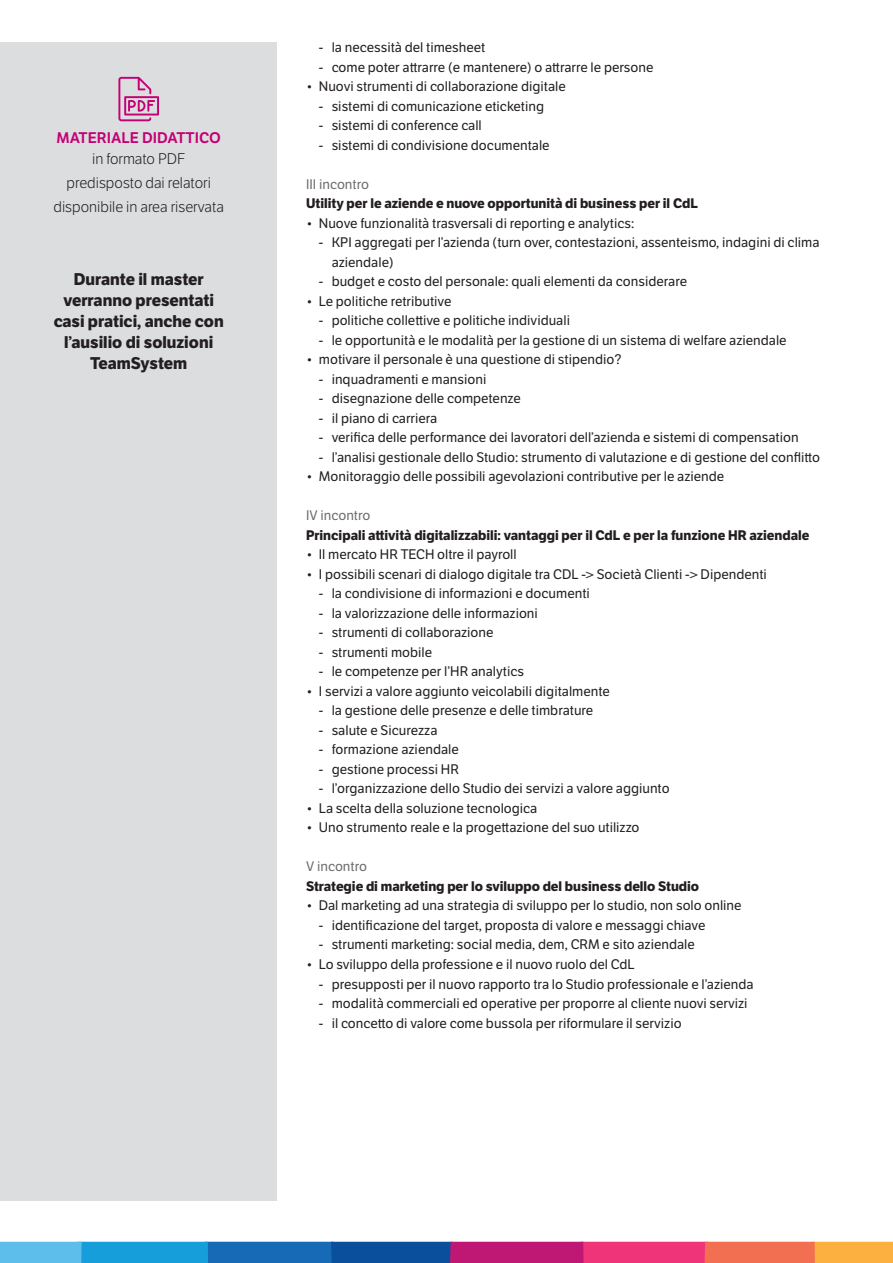
<style>
.page{position:relative;width:893px;height:1263px;background:#fff}
.page>*{position:absolute;margin:0;border:0;box-sizing:border-box;transform-origin:0 0}
.t1{font:700 16.5px/21px "LFT Etica";color:#231f20;text-align:center}
.t2{font:300 15px/24px "LFT Etica";color:#231f20;text-align:center}
.t3{font:600 15px "LFT Etica";color:#c40075}
.t4{font:13.5px/19.5px "LFT Etica";color:#231f20}
.t5{font:700 13.5px "LFT Etica";color:#231f20}
.t6{font:13.5px "LFT Etica";color:#6c6d70}
</style>
<div class="page">
<div style="left:77px;top:1242px;width:131px;height:21px;background:#159eda"></div>
<div style="left:0;top:1242px;width:82px;height:21px;background:#5ebeeb"></div>
<div style="left:812px;top:1242px;width:81px;height:21px;background:#fbb03f"></div>
<svg style="left:208px;top:1242px;width:607px;height:21px;background:#8c4883"></svg>
<div style="left:0;top:43px;width:276px;height:1158px;background:#dcdddf"></div>
<svg style="left:118px;top:77px;width:41px;height:44px"></svg>
<p class="t3" style="left:56px;top:128px;width:166px">MATERIALE DIDATTICO</p>
<p class="t2" style="left:92px;top:148px;width:95px">in formato PDF</p>
<p class="t2" style="left:54px;top:172px;width:172px">predisposto dai relatori disponibile in area riservata</p>
<p class="t1" style="left:54px;top:269px;width:172px">Durante il master verranno presentati casi pratici, anche con l’ausilio di soluzioni<br>TeamSystem</p>
<p class="t4" style="left:319px;top:38px;width:168px">- la necessità del timesheet</p>
<p class="t4" style="left:319px;top:58px;width:336px">- come poter attrarre (e mantenere) o attrarre le persone</p>
<p class="t4" style="left:306px;top:77px;width:261px">• Nuovi strumenti di collaborazione digitale</p>
<p class="t4" style="left:319px;top:97px;width:227px">- sistemi di comunicazione eticketing</p>
<p class="t4" style="left:319px;top:116px;width:164px">- sistemi di conference call</p>
<p class="t4" style="left:319px;top:136px;width:232px">- sistemi di condivisione documentale</p>
<p class="t6" style="left:306px;top:176px;width:64px">III incontro</p>
<p class="t5" style="left:306px;top:195px;width:393px">Utility per le aziende e nuove opportunità di business per il CdL</p>
<p class="t4" style="left:306px;top:214px;width:330px">• Nuove funzionalità trasversali di reporting e analytics:</p>
<p class="t4" style="left:332px;top:233px;width:489px;text-indent:-13px">- KPI aggregati per l’azienda (turn over, contestazioni, assenteismo, indagini di clima aziendale)</p>
<p class="t4" style="left:319px;top:272px;width:370px">- budget e costo del personale: quali elementi da considerare</p>
<p class="t4" style="left:306px;top:292px;width:147px">• Le politiche retributive</p>
<p class="t4" style="left:319px;top:311px;width:253px">- politiche collettive e politiche individuali</p>
<p class="t4" style="left:319px;top:331px;width:469px">- le opportunità e le modalità per la gestione di un sistema di welfare aziendale</p>
<p class="t4" style="left:306px;top:350px;width:317px">• motivare il personale è una questione di stipendio?</p>
<p class="t4" style="left:319px;top:370px;width:169px">- inquadramenti e mansioni</p>
<p class="t4" style="left:319px;top:389px;width:203px">- disegnazione delle competenze</p>
<p class="t4" style="left:319px;top:409px;width:120px">- il piano di carriera</p>
<p class="t4" style="left:319px;top:428px;width:481px">- verifica delle performance dei lavoratori dell’azienda e sistemi di compensation</p>
<p class="t4" style="left:319px;top:448px;width:503px">- l’analisi gestionale dello Studio: strumento di valutazione e di gestione del conflitto</p>
<p class="t4" style="left:306px;top:467px;width:420px">• Monitoraggio delle possibili agevolazioni contributive per le aziende</p>
<p class="t6" style="left:306px;top:508px;width:66px">IV incontro</p>
<p class="t5" style="left:306px;top:527px;width:505px">Principali attività digitalizzabili: vantaggi per il CdL e per la funzione HR aziendale</p>
<p class="t4" style="left:306px;top:545px;width:212px">• Il mercato HR TECH oltre il payroll</p>
<p class="t4" style="left:306px;top:565px;width:462px">• I possibili scenari di dialogo digitale tra CDL -&gt; Società Clienti -&gt; Dipendenti</p>
<p class="t4" style="left:319px;top:584px;width:272px">- la condivisione di informazioni e documenti</p>
<p class="t4" style="left:319px;top:604px;width:221px">- la valorizzazione delle informazioni</p>
<p class="t4" style="left:319px;top:623px;width:176px">- strumenti di collaborazione</p>
<p class="t4" style="left:319px;top:643px;width:115px">- strumenti mobile</p>
<p class="t4" style="left:319px;top:662px;width:207px">- le competenze per l’HR analytics</p>
<p class="t4" style="left:306px;top:682px;width:305px">• I servizi a valore aggiunto veicolabili digitalmente</p>
<p class="t4" style="left:319px;top:701px;width:276px">- la gestione delle presenze e delle timbrature</p>
<p class="t4" style="left:319px;top:721px;width:120px">- salute e Sicurezza</p>
<p class="t4" style="left:319px;top:740px;width:141px">- formazione aziendale</p>
<p class="t4" style="left:319px;top:760px;width:141px">- gestione processi HR</p>
<p class="t4" style="left:319px;top:779px;width:352px">- l’organizzazione dello Studio dei servizi a valore aggiunto</p>
<p class="t4" style="left:306px;top:799px;width:233px">• La scelta della soluzione tecnologica</p>
<p class="t4" style="left:306px;top:818px;width:335px">• Uno strumento reale e la progettazione del suo utilizzo</p>
<p class="t6" style="left:306px;top:859px;width:62px">V incontro</p>
<p class="t5" style="left:306px;top:878px;width:394px">Strategie di marketing per lo sviluppo del business dello Studio</p>
<p class="t4" style="left:306px;top:896px;width:437px">• Dal marketing ad una strategia di sviluppo per lo studio, non solo online</p>
<p class="t4" style="left:319px;top:916px;width:388px">- identificazione del target, proposta di valore e messaggi chiave</p>
<p class="t4" style="left:319px;top:935px;width:377px">- strumenti marketing: social media, dem, CRM e sito aziendale</p>
<p class="t4" style="left:306px;top:955px;width:330px">• Lo sviluppo della professione e il nuovo ruolo del CdL</p>
<p class="t4" style="left:319px;top:974px;width:436px">- presupposti per il nuovo rapporto tra lo Studio professionale e l’azienda</p>
<p class="t4" style="left:319px;top:994px;width:430px">- modalità commerciali ed operative per proporre al cliente nuovi servizi</p>
<p class="t4" style="left:319px;top:1013px;width:364px">- il concetto di valore come bussola per riformulare il servizio</p>
</div>
